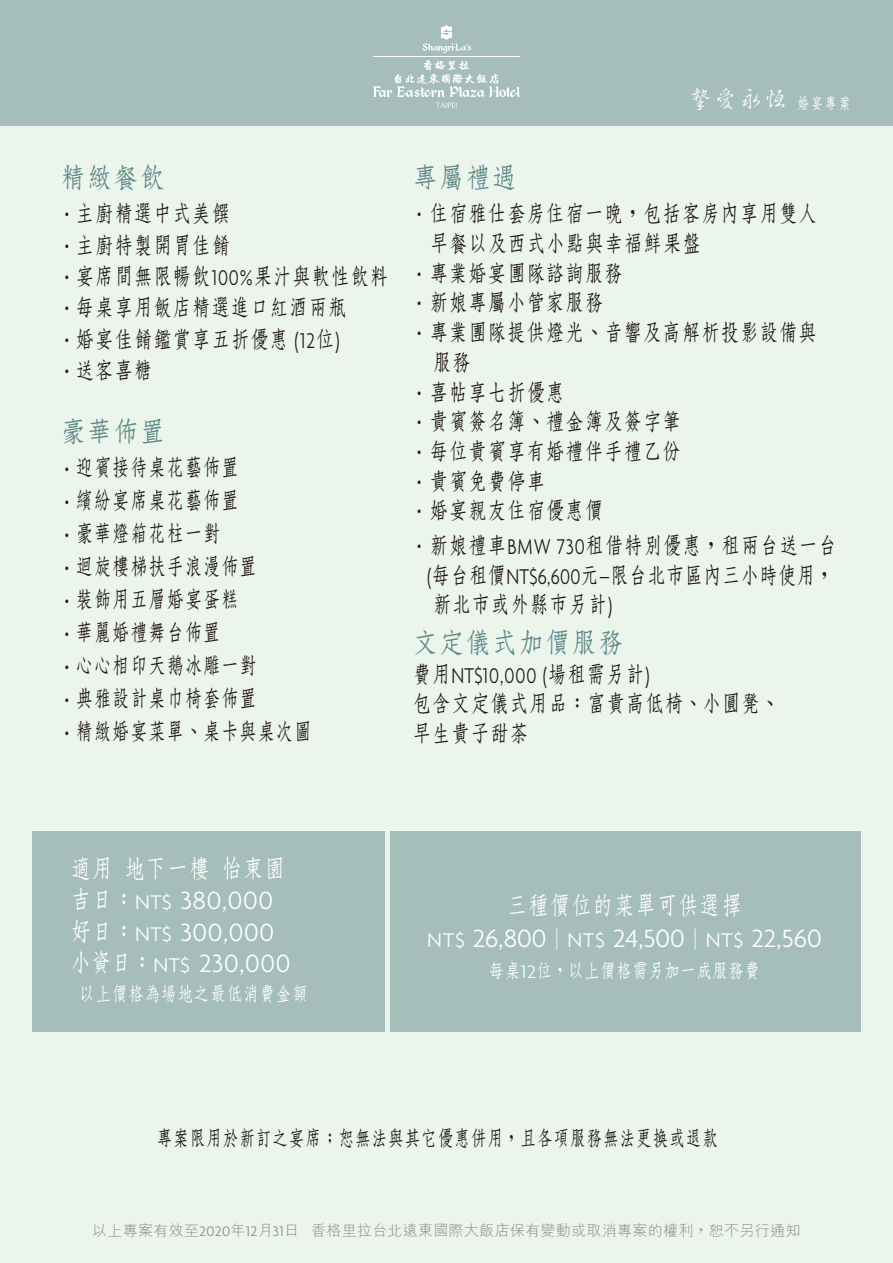
<style>
.page{position:relative;width:893px;height:1263px;background:#ebf5ec}
.page>*{position:absolute;margin:0;border:0;box-sizing:border-box;transform-origin:0 0}
.t1{font:700 28.05px "Nan Sung";letter-spacing:.05em;color:#5f8888;scale:.9 1}
.t2{font:300 27px/31.5px "Agenda";letter-spacing:.025em;color:#fff}
.t3{font:300 27px "Agenda";color:#fff}
.t4{font:700 25.5px "Nan Sung";letter-spacing:.05em;color:#fff;scale:.8 1}
.t5{font:500 24px "AR Xing Shu B5";color:#fff}
.t6{font:700 23.1px/29.7px "Nan Sung";letter-spacing:.05em;color:#221815;scale:.8 1}
.t7{font:700 23.1px "Nan Sung";letter-spacing:.05em;color:#221815;scale:.75 1}
.t8{font:300 23.1px "Agenda";letter-spacing:.05em;color:#221815;scale:.8 1}
.t9{font:700 21px "Nan Sung";letter-spacing:.05em;color:#221815;scale:.75 1}
.t10{font:700 19.5px "Nan Sung";letter-spacing:.025em;color:#fff;scale:.8 1}
.t11{font:700 19.5px "Nan Sung";letter-spacing:.05em;color:#fff;scale:.8 1}
.t12{font:300 15px "M Hei HK";letter-spacing:.02em;color:#898989}
.s1{font-family:"Agenda";font-weight:300}
.s2{font-family:"Han Wang Fang Song";font-size:15.9px}
.s3{font-family:"Nan Sung";font-weight:700}
.s4{font-family:"Nan Sung";font-weight:700;font-size:25.5px}
.s5{font-size:21.45px}
.s6{font-family:"Adobe Ming Std";font-size:21px}
.s7{font-family:"Agenda"}
.s8{font-family:"Adobe Ming Std"}
</style>
<div class="page">
<div style="left:0;top:0;width:893px;height:126px;background:#a5beba"></div>
<svg style="left:422px;top:25px;width:49px;height:28px"></svg>
<hr style="left:373px;top:56px;width:147px;height:1px;background:#fff">
<svg style="left:373px;top:60px;width:147px;height:48px"></svg>
<div style="left:32px;top:832px;width:352px;height:200px;background:#a5beba"></div>
<div style="left:391px;top:832px;width:470px;height:200px;background:#a5beba"></div>
<p class="t1" style="left:61px;top:163px;width:118px">精緻餐飲</p>
<p class="t6" style="left:65px;top:199px;width:208px"><sup>●</sup> 主廚精選中式美饌</p>
<p class="t6" style="left:65px;top:230px;width:208px"><sup>●</sup> 主廚特製開胃佳餚</p>
<p class="t6" style="left:65px;top:261px;width:406px"><sup>●</sup> 宴席間無限暢飲<span class="s1">100%</span>果汁與軟性飲料</p>
<p class="t6" style="left:65px;top:293px;width:353px"><sup>●</sup> 每桌享用飯店精選進口紅酒兩瓶</p>
<p class="t6" style="left:65px;top:324px;width:344px"><sup>●</sup> 婚宴佳餚鑑賞享五折優惠 <span class="s1">(12</span>位<span class="s1">)</span></p>
<p class="t6" style="left:65px;top:355px;width:111px"><sup>●</sup> 送客喜糖</p>
<p class="t1" style="left:61px;top:417px;width:118px">豪華佈置</p>
<p class="t7" style="left:65px;top:456px;width:233px"><sup>●</sup> 迎賓接待桌花藝佈置</p>
<p class="t7" style="left:65px;top:489px;width:233px"><sup>●</sup> 繽紛宴席桌花藝佈置</p>
<p class="t7" style="left:65px;top:522px;width:208px"><sup>●</sup> 豪華燈箱花柱一對</p>
<p class="t7" style="left:65px;top:555px;width:257px"><sup>●</sup> 迴旋樓梯扶手浪漫佈置</p>
<p class="t7" style="left:65px;top:588px;width:233px"><sup>●</sup> 裝飾用五層婚宴蛋糕</p>
<p class="t7" style="left:65px;top:621px;width:208px"><sup>●</sup> 華麗婚禮舞台佈置</p>
<p class="t7" style="left:65px;top:654px;width:257px"><sup>●</sup> 心心相印天鵝冰雕一對</p>
<p class="t7" style="left:65px;top:687px;width:257px"><sup>●</sup> 典雅設計桌巾椅套佈置</p>
<p class="t7" style="left:65px;top:720px;width:330px"><sup>●</sup> 精緻婚宴菜單、桌卡與桌次圖</p>
<p class="t5" style="left:688px;top:87px;width:164px">摯愛永恆<span class="s2">婚宴專案</span></p>
<p class="t1" style="left:413px;top:163px;width:118px">專屬禮遇</p>
<p class="t6" style="left:430px;top:199px;width:485px;text-indent:-13px"><sup>●</sup> 住宿雅仕套房住宿一晚，包括客房內享用雙人早餐以及西式小點與幸福鮮果盤</p>
<p class="t6" style="left:417px;top:258px;width:258px"><sup>●</sup> 專業婚宴團隊諮詢服務</p>
<p class="t6" style="left:417px;top:288px;width:234px"><sup>●</sup> 新娘專屬小管家服務</p>
<p class="t6" style="left:433px;top:317px;width:481px;text-indent:-16px"><sup>●</sup> 專業團隊提供燈光、音響及高解析投影設備與服務</p>
<p class="t6" style="left:417px;top:377px;width:185px"><sup>●</sup> 喜帖享七折優惠</p>
<p class="t6" style="left:417px;top:407px;width:331px"><sup>●</sup> 貴賓簽名簿、禮金簿及簽字筆</p>
<p class="t6" style="left:417px;top:436px;width:331px"><sup>●</sup> 每位貴賓享有婚禮伴手禮乙份</p>
<p class="t6" style="left:417px;top:466px;width:161px"><sup>●</sup> 貴賓免費停車</p>
<p class="t6" style="left:417px;top:496px;width:234px"><sup>●</sup> 婚宴親友住宿優惠價</p>
<p class="t6" style="left:427px;top:530px;width:514px;text-indent:-10px"><sup>●</sup> 新娘禮車<span class="s1">BMW 730</span>租借特別優惠，租兩台送一台<span class="s1">(</span>每台租價<span class="s1">NT$6,600</span>元<span class="s1">–</span>限台北市區內三小時使用，新北市或外縣市另計<span class="s1">)</span></p>
<p class="t1" style="left:413px;top:628px;width:236px">文定儀式加價服務</p>
<p class="t8" style="left:413px;top:662px;width:298px"><span class="s3">費用</span>NT$10,000 (<span class="s3">場租需另計</span>)</p>
<p class="t6" style="left:413px;top:689px;width:460px">包含文定儀式用品：富貴高低椅、小圓凳、早生貴子甜茶</p>
<p class="t4" style="left:71px;top:855px;width:269px">適用 地下一樓 怡東園</p>
<p class="t2" style="left:71px;top:884px;width:221px"><span class="s4">吉日：</span><span class="s5">NT$</span> 380,000<span class="s4">好日：</span><span class="s5">NT$</span> 300,000<span class="s4">小資日：</span><span class="s5">NT$</span> 230,000</p>
<p class="t11" style="left:79px;top:984px;width:287px">以上價格為場地之最低消費金額</p>
<p class="t4" style="left:507px;top:893px;width:295px">三種價位的菜單可供選擇</p>
<p class="t3" style="left:427px;top:922px;width:396px"><span class="s5">NT$</span> 26,800<span class="s6">│</span><span class="s5">NT$</span> 24,500<span class="s6">│</span><span class="s5">NT$</span> 22,560</p>
<p class="t10" style="left:489px;top:961px;width:340px">每桌<span class="s1">12</span>位，以上價格需另加一成服務費</p>
<p class="t9" style="left:157px;top:1128px;width:750px">專案限用於新訂之宴席；恕無法與其它優惠併用，且各項服務無法更換或退款</p>
<p class="t12" style="left:92px;top:1219px;width:710px">以上專案有效至<span class="s7">2020</span>年<span class="s7">12</span>月<span class="s7">31</span>日 香格里拉台北遠東國際大飯店保有變動或取消專案的權利<span class="s8">，</span>恕不另行通知</p>
</div>
